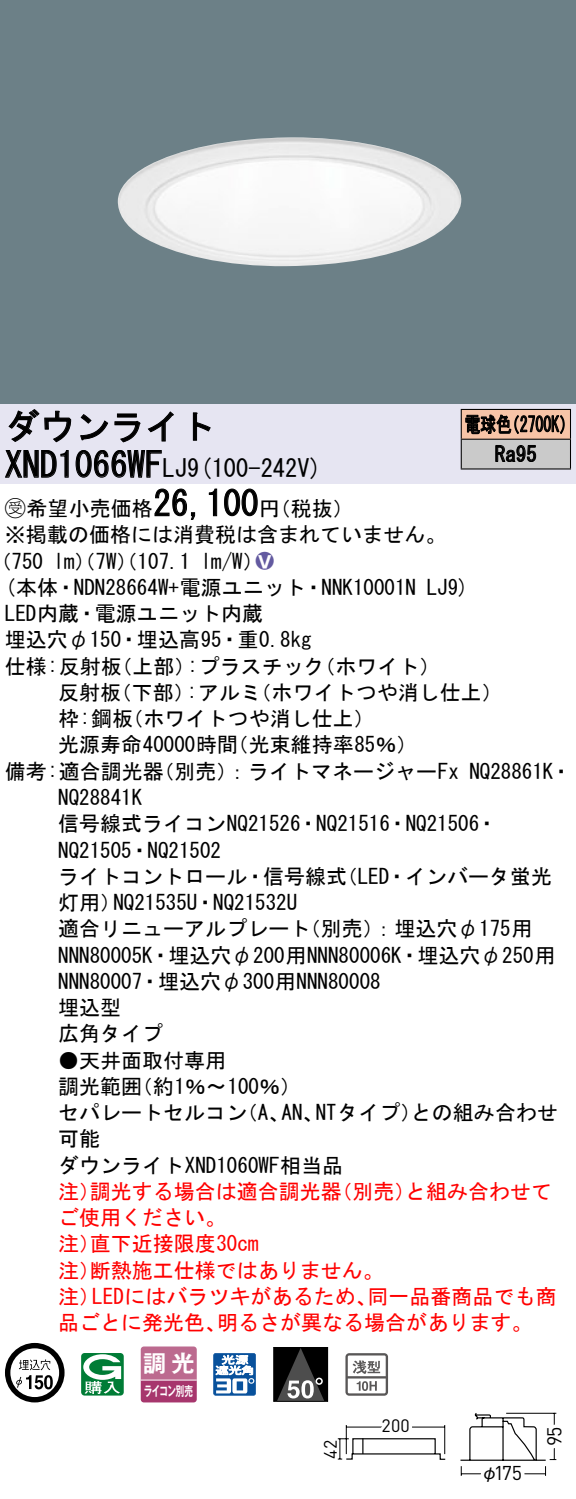
<style>
.page{position:relative;width:576px;height:1499px;background:#fff}
.page>*{position:absolute;margin:0;border:0;box-sizing:border-box;transform-origin:0 0}
.t1{font:35px "MS Gothic";color:#000}
.t2{font:24.5px "MS Gothic";color:#000}
.t3{font:23.1px "Gothic MB101 Pro De Bold 90 pv RKSJ H";color:#fff}
.t4{font:21px/26.2px "MS Gothic";color:#000}
.t5{font:21px/26.2px "MS Gothic";color:#f00}
.t6{font:21px/29.8px "MS Gothic";color:#000;scale:.75 1}
.t7{font:21px "Ford Classification 1";color:#635aa0}
.t8{font:19.95px "DINOT";color:#000}
.t9{font:17.85px "DINOT";color:#000}
.t10{font:17.5px "Gothic BBB Pro Medium 90 pv RKSJ H";color:#000}
.t11{font:13.3px "Gothic MB101 Pro De Bold 90 pv RKSJ H";letter-spacing:-.05em;color:#fff;scale:.65 1}
.s1{font-size:24.5px}
.s2{font-family:"Ford Classification 1"}
.s3{color:#fff}
</style>
<div class="page">
<div style="left:0;top:0;width:575px;height:404px;background:#6c8087"></div>
<img style="left:117px;top:137px;width:345px;height:130px">
<div style="left:0;top:404px;width:575px;height:79px;background:#e6e5f2"></div>
<svg style="left:8px;top:409px;width:64px;height:34px"></svg>
<svg style="left:80px;top:413px;width:60px;height:30px"></svg>
<svg style="left:147px;top:411px;width:26px;height:31px"></svg>
<svg style="left:192px;top:412px;width:19px;height:29px"></svg>
<svg style="left:5px;top:450px;width:64px;height:28px"></svg>
<svg style="left:75px;top:450px;width:87px;height:28px"></svg>
<svg style="left:154px;top:488px;width:42px;height:32px"></svg>
<svg style="left:208px;top:488px;width:9px;height:29px"></svg>
<svg style="left:224px;top:488px;width:34px;height:29px"></svg>
<svg style="left:5px;top:1343px;width:59px;height:59px"></svg>
<svg style="left:44px;top:1375px;width:9px;height:14px"></svg>
<svg style="left:81px;top:1353px;width:43px;height:42px"></svg>
<svg style="left:140px;top:1346px;width:56px;height:56px;background:#b55984"></svg>
<hr style="left:141px;top:1379px;width:55px;height:2px;background:#fff">
<svg style="left:213px;top:1353px;width:43px;height:42px"></svg>
<div style="left:273px;top:1347px;width:54px;height:54px;background:#000"></div>
<svg style="left:277px;top:1349px;width:47px;height:51px"></svg>
<div style="left:273px;top:1347px;width:55px;height:55px;border:1px solid #000"></div>
<svg style="left:345px;top:1353px;width:43px;height:43px"></svg>
<div style="left:461px;top:409px;width:109px;height:30px;background:#f7c4a7"></div>
<div style="left:461px;top:439px;width:109px;height:30px;background:#cacaca"></div>
<hr style="left:460px;top:409px;width:110px;height:1px;background:#000">
<hr style="left:569px;top:410px;width:2px;height:29px;background:#000">
<hr style="left:460px;top:439px;width:110px;height:1px;background:#000">
<hr style="left:569px;top:440px;width:2px;height:28px;background:#000">
<hr style="left:460px;top:468px;width:110px;height:2px;background:#000">
<svg style="left:460px;top:410px;width:104px;height:58px"></svg>
<svg style="left:460px;top:1412px;width:97px;height:64px"></svg>
<svg style="left:337px;top:1425px;width:109px;height:35px"></svg>
<h1 class="t1" style="left:5px;top:409px;width:212px">ダウンライト</h1>
<p class="t2" style="left:187px;top:456px;width:136px">(9 100-242 (V</p>
<h1 class="t1" style="left:5px;top:447px;width:184px">XND1066WF<span class="s1">LJ</span></h1>
<h1 class="t1" style="left:153px;top:486px;width:106px">26,100</h1>
<p class="t4" style="left:5px;top:495px;width:442px"><span class="s2">B</span>希望小売価格<br>※掲載の価格には消費税は含まれていません。</p>
<p class="t7" style="left:256px;top:550px;width:19px">2<span class="s3">8</span></p>
<p class="t4" style="left:259px;top:495px;width:96px">（円税抜(</p>
<p class="t4" style="left:201px;top:548px;width:64px">l m (W/</p>
<p class="t4" style="left:-9px;top:548px;width:54px">（750</p>
<p class="t4" style="left:54px;top:548px;width:138px">lm）（ ）（W 7 107.1</p>
<p class="t6" style="left:494px;top:409px;width:57px;text-indent:-30px">電球色<br>Ra95</p>
<p class="t6" style="left:504px;top:409px;width:96px">（2700 (K</p>
<p class="t4" style="left:5px;top:574px;width:412px">(本体・NDN28664 +W 電源ユニット・NNK10001N</p>
<p class="t4" style="left:5px;top:600px;width:259px">LED内蔵・電源ユニット内蔵</p>
<p class="t4" style="left:5px;top:627px;width:308px">埋込穴φ150・埋込高95・重0.8kg</p>
<p class="t4" style="left:314px;top:653px;width:127px">（ホワイト(</p>
<p class="t4" style="left:426px;top:574px;width:44px">LJ (9</p>
<p class="t4" style="left:187px;top:653px;width:139px">:プラスチック</p>
<p class="t4" style="left:5px;top:653px;width:118px">仕様:反射板</p>
<p class="t4" style="left:111px;top:653px;width:85px">（上部）</p>
<p class="t4" style="left:58px;top:679px;width:65px">反射板</p>
<p class="t4" style="left:111px;top:679px;width:85px">（下部）</p>
<p class="t4" style="left:187px;top:679px;width:76px">:アルミ</p>
<p class="t4" style="left:250px;top:679px;width:253px">（ホワイトつや消し仕上(</p>
<p class="t4" style="left:58px;top:705px;width:76px">枠:鋼板</p>
<p class="t4" style="left:122px;top:705px;width:254px">（ホワイトつや消し仕上(</p>
<p class="t4" style="left:58px;top:732px;width:181px">光源寿命40000時間</p>
<p class="t4" style="left:227px;top:732px;width:191px">（光束維持率85％(</p>
<p class="t4" style="left:153px;top:758px;width:307px">（別売：）ライトマネージャーFx</p>
<p class="t4" style="left:5px;top:758px;width:160px">備考:適合調光器</p>
<p class="t4" style="left:58px;top:784px;width:85px">NQ28841K</p>
<p class="t4" style="left:58px;top:810px;width:441px">信号線式ライコンNQ21526・NQ21516・NQ21506・</p>
<p class="t4" style="left:58px;top:837px;width:164px">NQ21505・NQ21502</p>
<p class="t4" style="left:336px;top:863px;width:217px">（LED・インバータ蛍光</p>
<p class="t4" style="left:469px;top:758px;width:104px">NQ28861 ・K</p>
<p class="t4" style="left:58px;top:863px;width:290px;text-align:center">ライトコントロール・信号線式<br>NQ21535 ・U NQ21532U</p>
<p class="t4" style="left:58px;top:889px;width:64px">灯用）</p>
<p class="t4" style="left:58px;top:915px;width:498px">適合リニューアルプレート<br>NNN80005 ・K 埋込穴φ200用NNN80006 ・K 埋込穴φ250用<br>NNN80007・埋込穴φ300用NNN80008<br>埋込型<br>広角タイプ</p>
<p class="t4" style="left:132px;top:1047px;width:171px;text-indent:-73px">●天井面取付専用<br>（約1％〜100％(</p>
<p class="t4" style="left:300px;top:915px;width:234px">（別売：）埋込穴φ175用</p>
<p class="t4" style="left:58px;top:1073px;width:85px">調光範囲</p>
<p class="t4" style="left:315px;top:1099px;width:107px">NTタイプ）</p>
<p class="t4" style="left:411px;top:1099px;width:148px">との組み合わせ</p>
<p class="t4" style="left:58px;top:1099px;width:286px">セパレートセルコン<br>可能<br>ダウンライトXND1060WF相当品</p>
<p class="t4" style="left:237px;top:1099px;width:54px">（、A</p>
<p class="t4" style="left:281px;top:1099px;width:43px">AN、</p>
<p class="t5" style="left:90px;top:1178px;width:253px">調光する場合は適合調光器</p>
<p class="t5" style="left:331px;top:1178px;width:85px">（別売）</p>
<p class="t5" style="left:405px;top:1178px;width:148px">と組み合わせて</p>
<p class="t5" style="left:58px;top:1178px;width:43px">注）</p>
<p class="t5" style="left:58px;top:1204px;width:169px">ご使用ください。</p>
<p class="t5" style="left:90px;top:1230px;width:170px">直下近接限度30cm</p>
<p class="t5" style="left:90px;top:1230px;width:295px;text-indent:-32px">注）<br>断熱施工仕様ではありません。</p>
<p class="t5" style="left:58px;top:1257px;width:43px">注）</p>
<p class="t5" style="left:92px;top:1283px;width:286px">LEDにはバラツキがあるため、</p>
<p class="t5" style="left:367px;top:1283px;width:190px">同一品番商品でも商</p>
<p class="t5" style="left:58px;top:1283px;width:43px">注）</p>
<p class="t5" style="left:58px;top:1309px;width:169px">品ごとに発光色、</p>
<p class="t5" style="left:217px;top:1309px;width:317px">明るさが異なる場合があります。</p>
<p class="t3" style="left:143px;top:1344px;width:53px">調光</p>
<p class="t11" style="left:144px;top:1380px;width:77px">ライコン別売</p>
<p class="t9" style="left:318px;top:1459px;width:20px;rotate:-90deg">42</p>
<p class="t9" style="left:381px;top:1413px;width:30px">200</p>
<p class="t8" style="left:493px;top:1459px;width:30px">175</p>
<p class="t10" style="left:480px;top:1458px;width:19px">φ</p>
<p class="t8" style="left:540px;top:1446px;width:21px;rotate:-90deg">95</p>
</div>
